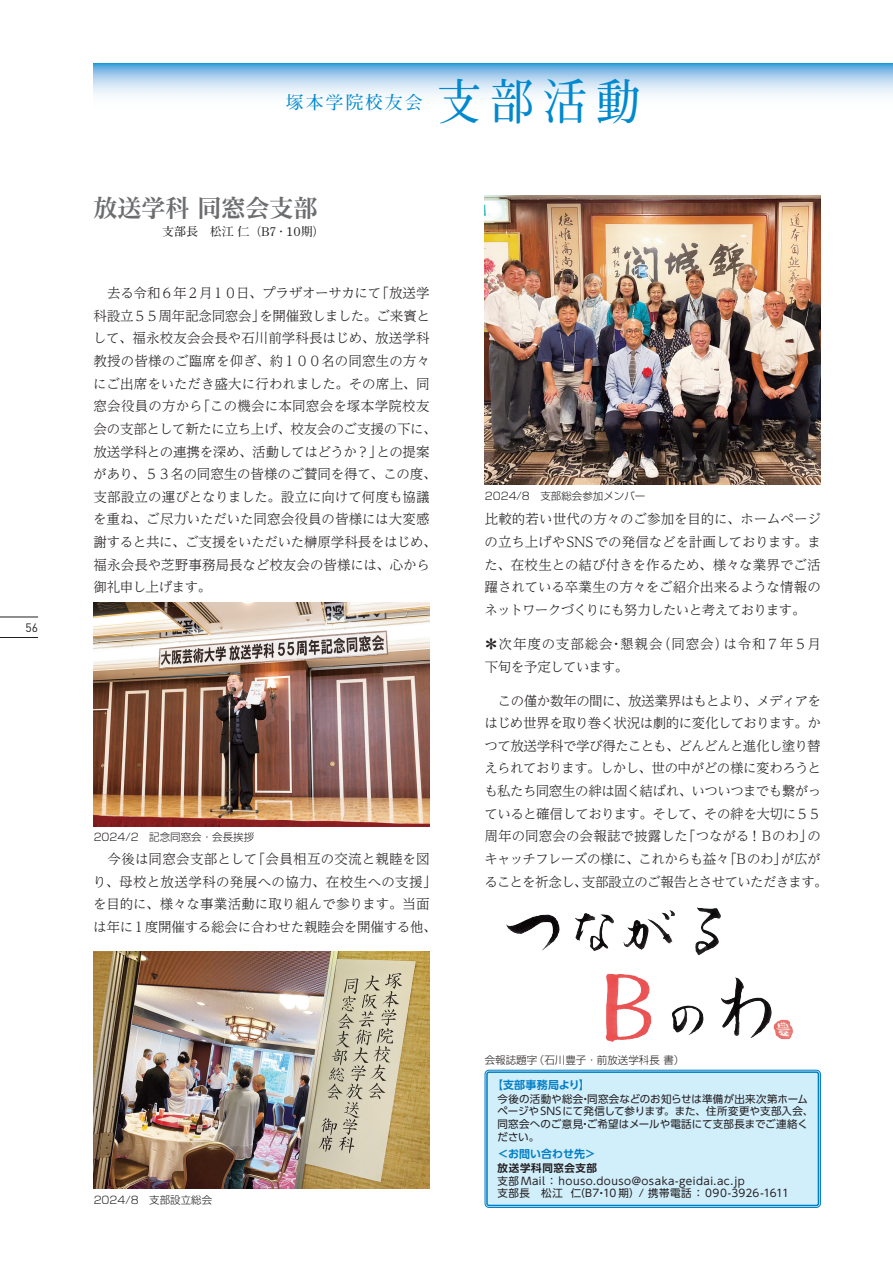
<style>
.page{position:relative;width:893px;height:1263px;background:#fff}
.page>*{position:absolute;margin:0;border:0;box-sizing:border-box;transform-origin:0 0}
.t1{font:700 49.5px "Futo Min A101 Pr 6 N";color:#0089cf;scale:.9 1}
.t2{font:700 24px "Reim Pr 6 N";color:#6c6d70}
.t3{font:700 18px "Futo Min A101 Pr 6 N";letter-spacing:.1em;color:#0089cf}
.t4{font:300 13.5px/22.6px "UD Reimin Pr 6 N";letter-spacing:-.02em;color:#231f20}
.t5{font:300 13.5px/22.6px "UD Reimin Pr 6 N";letter-spacing:-.04em;color:#231f20}
.t6{font:300 13.5px/22.6px "UD Reimin Pr 6 N";letter-spacing:.005em;color:#231f20}
.t7{font:300 13.5px/22.6px "UD Reimin Pr 6 N";letter-spacing:.045em;color:#231f20}
.t8{font:700 12px "Futo Min A101 Pr 6 N";letter-spacing:-.01em;color:#231f20}
.t9{font:12px "DIN Pro";color:#231f20}
.t10{font:700 10.95px "UD Shin Go Pr 6 N De";letter-spacing:.01em;color:#007ec5}
.t11{font:10.5px/12.8px "UD Shin Go Pr 6 N";letter-spacing:.025em;color:#231f20}
.t12{font:10.5px/12.8px "UD Shin Go Pr 6 N";letter-spacing:.045em;color:#231f20}
.t13{font:300 10.5px "Shin Go Pr 6 N";color:#231f20}
.t14{font:700 10.5px "UD Shin Go Pr 6 N De";letter-spacing:.055em;color:#231f20}
</style>
<div class="page">
<hr style="left:0;top:637px;width:38px;height:1px;background:#231f20">
<hr style="left:0;top:617px;width:38px;height:1px;background:#231f20">
<div style="left:485px;top:1070px;width:335px;height:137px;background:#d1eefb;border-radius:4px"></div>
<div style="left:485px;top:1070px;width:336px;height:138px;border:1px solid #007ec5;border-radius:4px"></div>
<div style="left:486px;top:1071px;width:333px;height:135px;border:2px solid #007ec5;border-radius:2px"></div>
<img style="left:94px;top:603px;width:335px;height:224px">
<img style="left:94px;top:952px;width:335px;height:237px">
<img style="left:485px;top:196px;width:336px;height:289px">
<img style="left:506px;top:907px;width:287px;height:135px">
<svg style="left:94px;top:64px;width:798px;height:32px;background:#b2d5ef"></svg>
<svg style="left:892px;top:64px;width:1px;height:32px"></svg>
<p class="t9" style="left:26px;top:619px;width:14px">56</p>
<h3 class="t3" style="left:286px;top:88px;width:138px">塚本学院校友会</h3>
<h1 class="t1" style="left:437px;top:63px;width:227px">支部活動</h1>
<h2 class="t2" style="left:94px;top:188px;width:225px">放送学科 同窓会支部</h2>
<p class="t8" style="left:95px;top:222px;width:231px">　　　　　 支部長　松江 仁（B7・１０期）</p>
<p class="t4" style="left:93px;top:281px;width:345px">　去る令和６年２月１０日、プラザオーサカにて「放送学科設立５５周年記念同窓会」を開催致しました。ご来賓として、福永校友会会長や石川前学科長はじめ、放送学科教授の皆様のご臨席を仰ぎ、約１００名の同窓生の方々にご出席をいただき盛大に行われました。その席上、同窓会役員の方から「この機会に本同窓会を塚本学院校友会の支部として新たに立ち上げ、校友会のご支援の下に、放送学科との連携を深め、活動してはどうか？」との提案があり、５３名の同窓生の皆様のご賛同を得て、この度、支部設立の運びとなりました。設立に向けて何度も協議を重ね、ご尽力いただいた同窓会役員の皆様には大変感謝すると共に、ご支援をいただいた榊原学科長をはじめ、福永会長や芝野事務局長など校友会の皆様には、心から御礼申し上げます。</p>
<p class="t13" style="left:94px;top:828px;width:162px">2024/2　記念同窓会・会長挨拶</p>
<p class="t6" style="left:93px;top:847px;width:345px">　今後は同窓会支部として「会員相互の交流と親睦を図り、母校と放送学科の発展への協力、在校生への支援」を目的に、様々な事業活動に取り組んで参ります。当面は年に１度開催する総会に合わせた親睦会を開催する他、</p>
<p class="t13" style="left:485px;top:487px;width:162px">2024/8　支部総会参加メンバー</p>
<p class="t4" style="left:484px;top:508px;width:338px;text-align:justify">比較的若い世代の方々のご参加を目的に、ホームページの立ち上げやSNSでの発信などを計画しております。また、在校生との結び付きを作るため、様々な業界でご活躍されている卒業生の方々をご紹介出来るような情報のネットワークづくりにも努力したいと考えております。</p>
<p class="t7" style="left:484px;top:632px;width:338px">＊次年度の支部総会・懇親会（同窓会）は令和７年５月下旬を予定しています。</p>
<p class="t5" style="left:484px;top:688px;width:345px">　この僅か数年の間に、放送業界はもとより、メディアをはじめ世界を取り巻く状況は劇的に変化しております。かつて放送学科で学び得たことも、どんどんと進化し塗り替えられております。しかし、世の中がどの様に変わろうとも私たち同窓生の絆は固く結ばれ、いついつまでも繋がっていると確信しております。そして、その絆を大切に５５周年の同窓会の会報誌で披露した「つながる！Bのわ」のキャッチフレーズの様に、これからも益々「Bのわ」が広がることを祈念し、支部設立のご報告とさせていただきます。</p>
<p class="t13" style="left:94px;top:1191px;width:120px">2024/8　支部設立総会</p>
<p class="t13" style="left:485px;top:1052px;width:201px">会報誌題字（石川豊子・前放送学科長 書）</p>
<p class="t10" style="left:492px;top:1076px;width:99px">【支部事務局より】</p>
<p class="t11" style="left:497px;top:1092px;width:317px">今後の活動や総会・同窓会などのお知らせは準備が出来次第ホームページやSNSにて発信して参ります。また、住所変更や支部入会、同窓会へのご意見・ご希望はメールや電話にて支部長までご連絡ください。</p>
<p class="t10" style="left:497px;top:1145px;width:100px">＜お問い合わせ先＞</p>
<p class="t14" style="left:497px;top:1159px;width:101px">放送学科同窓会支部</p>
<p class="t12" style="left:497px;top:1174px;width:293px">支部 Mail ： houso.douso@osaka-geidai.ac.jp<br>支部長　松江 仁（B7・10 期）/ 携帯電話 ： 090-3926-1611</p>
</div>
